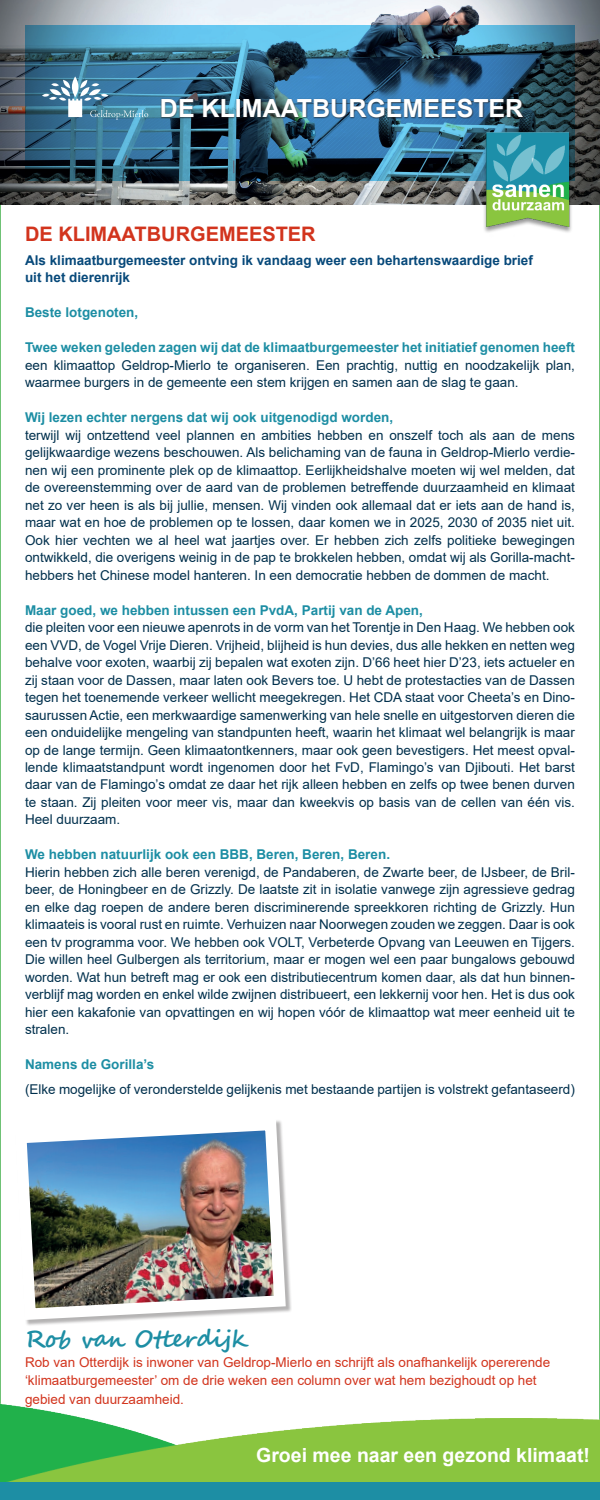
<style>
.page{position:relative;width:600px;height:1500px;background:#fff}
.page>*{position:absolute;margin:0;border:0;box-sizing:border-box;transform-origin:0 0}
.t1{font:700 25px "Arial";color:#fff}
.t2{font:700 23.5px "Segoe Script";color:#1d8ea4}
.t3{font:700 20px "Arial";color:#d2341d}
.t4{font:700 19.5px "Arial";color:#fff}
.t5{font:13.5px/17.5px "Arial";color:#01304d;text-align:justify}
.t6{font:700 13.5px "Arial";color:#1d8ea4}
.t7{font:13.5px/18.5px "Arial";color:#d2341d}
.t8{font:700 13.5px/17.5px "Arial";color:#07497a}
</style>
<div class="page">
<img style="left:0;top:0;width:600px;height:204px">
<svg style="left:25px;top:25px;width:550px;height:156px;background:#326582"></svg>
<svg style="left:72px;top:76px;width:6px;height:21px"></svg>
<svg style="left:42px;top:80px;width:106px;height:40px;background:#5d90ad"></svg>
<div style="left:160px;top:97px;width:365px;height:22px;background:#231f20;opacity:.67"></div>
<img style="left:478px;top:124px;width:103px;height:109px">
<img style="left:26px;top:1120px;width:265px;height:206px">
<img style="left:0;top:1378px;width:600px;height:104px">
<div style="left:0;top:1482px;width:600px;height:18px;background:#1d8ea4"></div>
<h1 class="t1" style="left:160px;top:91px;width:365px">DE KLIMAATBURGEMEESTER</h1>
<h3 class="t3" style="left:25px;top:220px;width:292px">DE KLIMAATBURGEMEESTER</h3>
<p class="t8" style="left:25px;top:251px;width:509px">Als klimaatburgemeester ontving ik vandaag weer een behartenswaardige brief uit het dierenrijk</p>
<p class="t6" style="left:25px;top:303px;width:115px">Beste lotgenoten,</p>
<p class="t6" style="left:25px;top:338px;width:552px">Twee weken geleden zagen wij dat de klimaatburgemeester het initiatief genomen heeft</p>
<p class="t5" style="left:25px;top:356px;width:552px">een klimaattop Geldrop-Mierlo te organiseren. Een prachtig, nuttig en noodzakelijk plan, waarmee burgers in de gemeente een stem krijgen en samen aan de slag te gaan.</p>
<p class="t6" style="left:25px;top:408px;width:370px">Wij lezen echter nergens dat wij ook uitgenodigd worden,</p>
<p class="t5" style="left:25px;top:426px;width:552px">terwijl wij ontzettend veel plannen en ambities hebben en onszelf toch als aan de mens gelijkwaardige wezens beschouwen. Als belichaming van de fauna in Geldrop-Mierlo verdie&shy;nen wij een prominente plek op de klimaattop. Eerlijkheidshalve moeten wij wel melden, dat de overeenstemming over de aard van de problemen betreffende duurzaamheid en klimaat net zo ver heen is als bij jullie, mensen. Wij vinden ook allemaal dat er iets aan de hand is, maar wat en hoe de problemen op te lossen, daar komen we in 2025, 2030 of 2035 niet uit.<br>Ook hier vechten we al heel wat jaartjes over. Er hebben zich zelfs politieke bewegingen ontwikkeld, die overigens weinig in de pap te brokkelen hebben, omdat wij als Gorilla-macht&shy;hebbers het Chinese model hanteren. In een democratie hebben de dommen de macht.</p>
<p class="t6" style="left:25px;top:600px;width:399px">Maar goed, we hebben intussen een PvdA, Partij van de Apen,</p>
<p class="t5" style="left:25px;top:618px;width:552px">die pleiten voor een nieuwe apenrots in de vorm van het Torentje in Den Haag. We hebben ook een VVD, de Vogel Vrije Dieren. Vrijheid, blijheid is hun devies, dus alle hekken en netten weg behalve voor exoten, waarbij zij bepalen wat exoten zijn. D’66 heet hier D’23, iets actueler en zij staan voor de Dassen, maar laten ook Bevers toe. U hebt de protestacties van de Dassen tegen het toenemende verkeer wellicht meegekregen. Het CDA staat voor Cheeta’s en Dino&shy;saurussen Actie, een merkwaardige samenwerking van hele snelle en uitgestorven dieren die een onduidelijke mengeling van standpunten heeft, waarin het klimaat wel belangrijk is maar op de lange termijn. Geen klimaatontkenners, maar ook geen bevestigers. Het meest opval&shy;lende klimaatstandpunt wordt ingenomen door het FvD, Flamingo’s van Djibouti. Het barst daar van de Flamingo’s omdat ze daar het rijk alleen hebben en zelfs op twee benen durven te staan. Zij pleiten voor meer vis, maar dan kweekvis op basis van de cellen van één vis.<br>Heel duurzaam.</p>
<p class="t6" style="left:25px;top:845px;width:367px">We hebben natuurlijk ook een BBB, Beren, Beren, Beren.</p>
<p class="t5" style="left:25px;top:863px;width:552px">Hierin hebben zich alle beren verenigd, de Pandaberen, de Zwarte beer, de IJsbeer, de Bril&shy;beer, de Honingbeer en de Grizzly. De laatste zit in isolatie vanwege zijn agressieve gedrag en elke dag roepen de andere beren discriminerende spreekkoren richting de Grizzly. Hun klimaateis is vooral rust en ruimte. Verhuizen naar Noorwegen zouden we zeggen. Daar is ook een tv programma voor. We hebben ook VOLT, Verbeterde Opvang van Leeuwen en Tijgers.<br>Die willen heel Gulbergen als territorium, maar er mogen wel een paar bungalows gebouwd worden. Wat hun betreft mag er ook een distributiecentrum komen daar, als dat hun binnen&shy;verblijf mag worden en enkel wilde zwijnen distribueert, een lekkernij voor hen. Het is dus ook hier een kakafonie van opvattingen en wij hopen vóór de klimaattop wat meer eenheid uit te stralen.</p>
<p class="t6" style="left:25px;top:1055px;width:131px">Namens de Gorilla’s</p>
<p class="t5" style="left:25px;top:1081px;width:551px">(Elke mogelijke of veronderstelde gelijkenis met bestaande partijen is volstrekt gefantaseerd)</p>
<h2 class="t2" style="left:25px;top:1319px;width:223px">Rob van Otterdijk</h2>
<p class="t7" style="left:25px;top:1352px;width:527px">Rob van Otterdijk is inwoner van Geldrop-Mierlo en schrijft als onafhankelijk opererende ‘klimaatburgemeester’ om de drie weken een column over wat hem bezighoudt op het gebied van duurzaamheid.</p>
<h3 class="t4" style="left:236px;top:1438px;width:335px">Groei mee naar een gezond klimaat!</h3>
<h3 class="t4" style="left:256px;top:1442px;width:335px">Groei mee naar een gezond klimaat!</h3>
</div>
